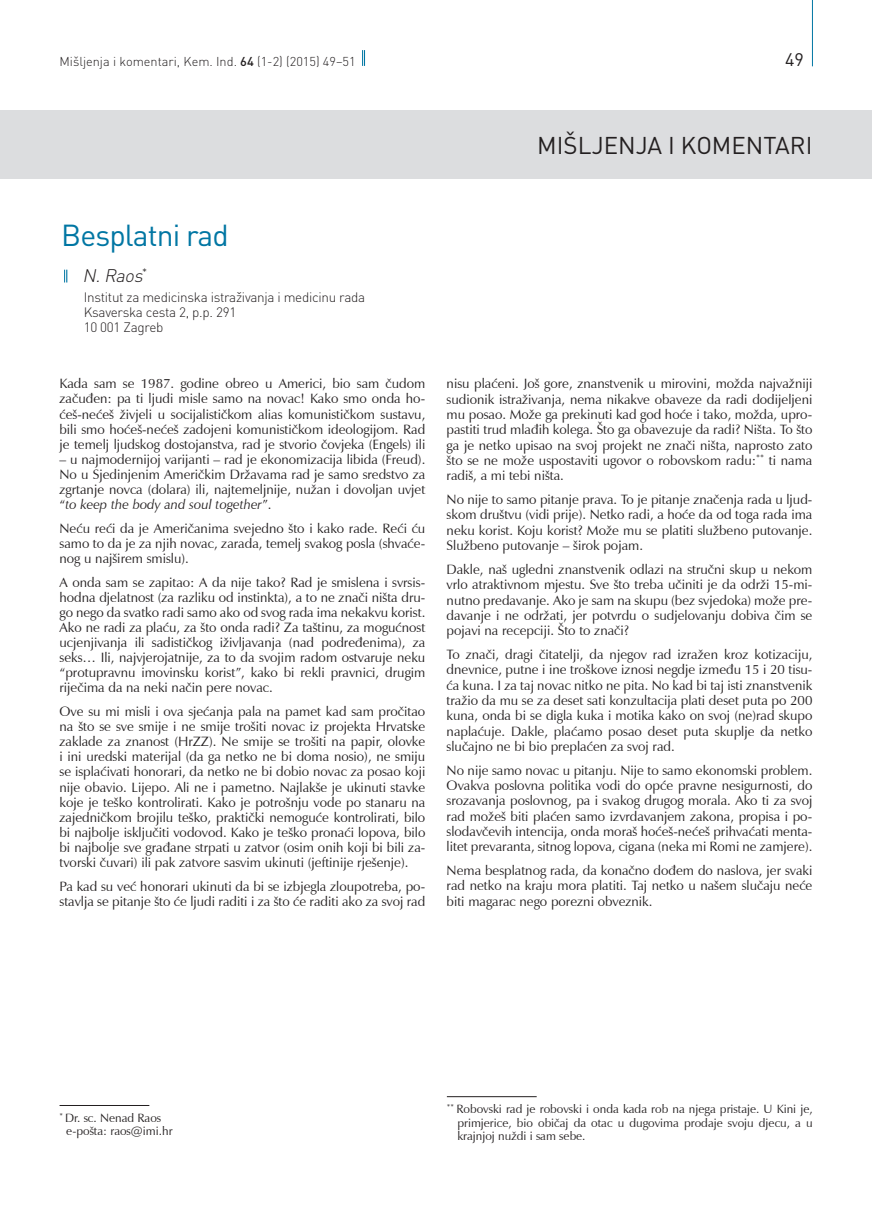
<style>
.page{position:relative;width:872px;height:1212px;background:#fff}
.page>*{position:absolute;margin:0;border:0;box-sizing:border-box;transform-origin:0 0}
._23_Naslov_rubrike{font:30px "DIN Pro";letter-spacing:-.03em;color:#0076a3}
.t1{font:24px "DIN Pro";color:#231f20}
._24_Autor_rubrike{font:italic 300 18px "DIN Pro";color:#231f20}
.t2{font:18px "DIN Pro";color:#231f20}
._26_Tekst_rubrike{font:13.5px/15.1px "Zapf Humanist Roman KUI";color:#231f20;text-align:justify}
._25_Adresa_autora_ru{font:300 13.5px/15px "DIN Pro";letter-spacing:-.02em;color:#231f20}
.t3{font:300 12.75px "DIN Pro";color:#231f20}
._06_AUTOR_ZA_DOPISIV{font:12px/13.5px "Zapf Humanist Roman KUI";color:#231f20;text-align:justify}
.s1{font-weight:500}
.s2{font-family:"Zapf Humanist Italic KUI"}
</style>
<div class="page">
<hr style="left:812px;top:0;width:1px;height:66px;background:#0076a3">
<svg style="left:362px;top:50px;width:3px;height:16px"></svg>
<div style="left:0;top:111px;width:872px;height:68px;background:#dcdddf"></div>
<svg style="left:64px;top:270px;width:3px;height:12px"></svg>
<hr style="left:60px;top:1105px;width:89px;height:1px;background:#231f20">
<hr style="left:447px;top:1096px;width:89px;height:1px;background:#231f20">
<p class="t3" style="left:60px;top:53px;width:298px">Mišljenja i komentari, Kem. Ind. <span class="s1">64</span> (1-2) (2015) 49–51</p>
<p class="t2" style="left:785px;top:47px;width:20px">49</p>
<h2 class="t1" style="left:537px;top:129px;width:277px">MIŠLJENJA I KOMENTARI</h2>
<p class="_23_Naslov_rubrike" style="left:61px;top:215px;width:169px">Besplatni rad</p>
<p class="_24_Autor_rubrike" style="left:82px;top:264px;width:66px">N.Raos<sup>*</sup></p>
<p class="_25_Adresa_autora_ru" style="left:84px;top:289px;width:283px">Institut za medicinska istraživanja i medicinu rada<br>Ksaverska cesta 2, p.p. 291<br>10 001 Zagreb</p>
<p class="_26_Tekst_rubrike" style="left:60px;top:377px;width:367px">Kada sam se 1987. godine obreo u Americi, bio sam čudom začuđen: pa ti ljudi misle samo na novac! Kako smo onda ho&shy;ćeš-nećeš živjeli u socijalističkom alias komunističkom sustavu, bili smo hoćeš-nećeš zadojeni komunističkom ideologijom. Rad je temelj ljudskog dostojanstva, rad je stvorio čovjeka (Engels) ili</p>
<p class="_26_Tekst_rubrike" style="left:60px;top:452px;width:367px">– u najmodernijoj varijanti – rad je ekonomizacija libida (Freud).<br>No u Sjedinjenim Američkim Državama rad je samo sredstvo za zgrtanje novca (dolara) ili, najtemeljnije, nužan i dovoljan uvjet “<span class="s2">to keep the body and soul together</span>”.</p>
<p class="_26_Tekst_rubrike" style="left:60px;top:521px;width:367px">Neću reći da je Američanima svejedno što i kako rade. Reći ću samo to da je za njih novac, zarada, temelj svakog posla (shvaće&shy;nog u najširem smislu).</p>
<p class="_26_Tekst_rubrike" style="left:60px;top:575px;width:367px">A onda sam se zapitao: A da nije tako? Rad je smislena i svrsis&shy;hodna djelatnost (za razliku od instinkta), a to ne znači ništa dru&shy;go nego da svatko radi samo ako od svog rada ima nekakvu korist.<br>Ako ne radi za plaću, za što onda radi? Za taštinu, za mogućnost ucjenjivanja ili sadističkog iživljavanja (nad podređenima), za seks… Ili, najvjerojatnije, za to da svojim radom ostvaruje neku “protupravnu imovinsku korist”, kako bi rekli pravnici, drugim riječima da na neki način pere novac.</p>
<p class="_26_Tekst_rubrike" style="left:60px;top:704px;width:367px">Ove su mi misli i ova sjećanja pala na pamet kad sam pročitao na što se sve smije i ne smije trošiti novac iz projekta Hrvatske zaklade za znanost (HrZZ). Ne smije se trošiti na papir, olovke i ini uredski materijal (da ga netko ne bi doma nosio), ne smiju se isplaćivati honorari, da netko ne bi dobio novac za posao koji nije obavio. Lijepo. Ali ne i pametno. Najlakše je ukinuti stavke koje je teško kontrolirati. Kako je potrošnju vode po stanaru na zajedničkom brojilu teško, praktički nemoguće kontrolirati, bilo bi najbolje isključiti vodovod. Kako je teško pronaći lopova, bilo bi najbolje sve građane strpati u zatvor (osim onih koji bi bili za&shy;tvorski čuvari) ili pak zatvore sasvim ukinuti (jeftinije rješenje).</p>
<p class="_26_Tekst_rubrike" style="left:60px;top:879px;width:367px">Pa kad su već honorari ukinuti da bi se izbjegla zloupotreba, po&shy;stavlja se pitanje što će ljudi raditi i za što će raditi ako za svoj rad</p>
<p class="_26_Tekst_rubrike" style="left:446px;top:377px;width:367px">nisu plaćeni. Još gore, znanstvenik u mirovini, možda najvažniji sudionik istraživanja, nema nikakve obaveze da radi dodijeljeni mu posao. Može ga prekinuti kad god hoće i tako, možda, upro&shy;pastiti trud mlađih kolega. Što ga obavezuje da radi? Ništa. To što ga je netko upisao na svoj projekt ne znači ništa, naprosto zato što se ne može uspostaviti ugovor o robovskom radu:<sup>**</sup> ti nama radiš, a mi tebi ništa.</p>
<p class="_26_Tekst_rubrike" style="left:446px;top:493px;width:367px">No nije to samo pitanje prava. To je pitanje značenja rada u ljud&shy;skom društvu (vidi prije). Netko radi, a hoće da od toga rada ima neku korist. Koju korist? Može mu se platiti službeno putovanje.<br>Službeno putovanje – širok pojam.</p>
<p class="_26_Tekst_rubrike" style="left:446px;top:562px;width:367px">Dakle, naš ugledni znanstvenik odlazi na stručni skup u nekom vrlo atraktivnom mjestu. Sve što treba učiniti je da održi 15-mi&shy;nutno predavanje. Ako je sam na skupu (bez svjedoka) može pre&shy;davanje i ne održati, jer potvrdu o sudjelovanju dobiva čim se pojavi na recepciji. Što to znači?</p>
<p class="_26_Tekst_rubrike" style="left:446px;top:647px;width:367px">To znači, dragi čitatelji, da njegov rad izražen kroz kotizaciju, dnevnice, putne i ine troškove iznosi negdje između 15 i 20 tisu&shy;ća kuna. I za taj novac nitko ne pita. No kad bi taj isti znanstvenik tražio da mu se za deset sati konzultacija plati deset puta po 200 kuna, onda bi se digla kuka i motika kako on svoj (ne)rad skupo naplaćuje. Dakle, plaćamo posao deset puta skuplje da netko slučajno ne bi bio preplaćen za svoj rad.</p>
<p class="_26_Tekst_rubrike" style="left:446px;top:763px;width:367px">No nije samo novac u pitanju. Nije to samo ekonomski problem.<br>Ovakva poslovna politika vodi do opće pravne nesigurnosti, do srozavanja poslovnog, pa i svakog drugog morala. Ako ti za svoj rad možeš biti plaćen samo izvrdavanjem zakona, propisa i po&shy;slodavčevih intencija, onda moraš hoćeš-nećeš prihvaćati menta&shy;litet prevaranta, sitnog lopova, cigana (neka mi Romi ne zamjere).</p>
<p class="_26_Tekst_rubrike" style="left:446px;top:864px;width:367px">Nema besplatnog rada, da konačno dođem do naslova, jer svaki rad netko na kraju mora platiti. Taj netko u našem slučaju neće biti magarac nego porezni obveznik.</p>
<p class="_06_AUTOR_ZA_DOPISIV" style="left:60px;top:1112px;width:103px"><sup>*</sup> Dr. sc. Nenad Raos</p>
<p class="_06_AUTOR_ZA_DOPISIV" style="left:66px;top:1125px;width:108px">e-pošta: raos@imi.hr</p>
<p class="_06_AUTOR_ZA_DOPISIV" style="left:457px;top:1103px;width:357px;text-indent:-10px"><sup>**</sup> Robovski rad je robovski i onda kada rob na njega pristaje. U Kini je, primjerice, bio običaj da otac u dugovima prodaje svoju djecu, a u krajnjoj nuždi i sam sebe.</p>
</div>
